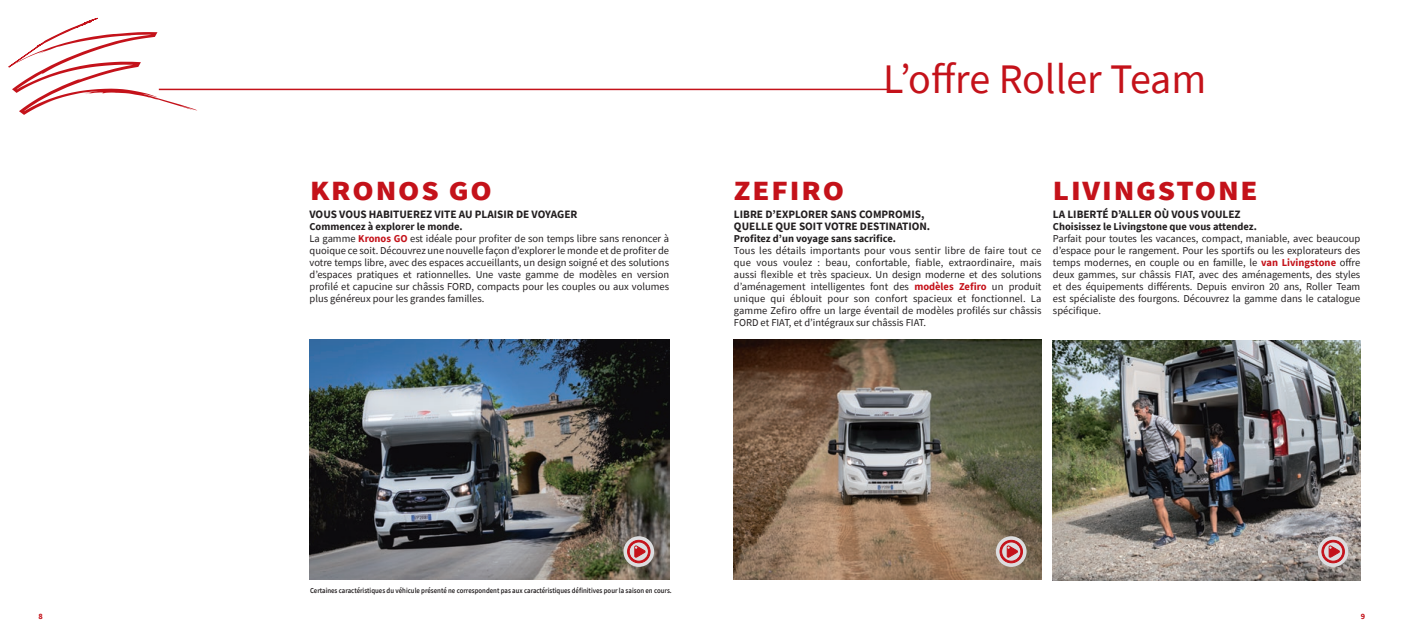
<style>
.page{position:relative;width:1404px;height:632px;background:#fff}
.page>*{position:absolute;margin:0;border:0;box-sizing:border-box;transform-origin:0 0}
.t1{font:42px "Source Sans Pro";color:#c4121a}
.t2{font:900 27.75px "Source Sans Pro";letter-spacing:.06em;color:#c4121a;scale:1.11 1}
.t3{font:700 11.25px "Source Sans Pro";color:#231f20}
.t4{font:10.5px/12px "Source Sans Pro";color:#231f20;text-align:justify}
.t5{font:700 10.5px "Source Sans Pro";color:#231f20}
.t6{font:700 8.25px "Source Sans Pro";color:#c4121a}
.t7{font:600 7.5px "Source Sans Pro";color:#231f20;scale:.9 1}
.s1{font-weight:700;color:#c4121a}
</style>
<div class="page">
<svg style="left:8px;top:17px;width:195px;height:98px"></svg>
<img style="left:1052px;top:340px;width:308px;height:240px">
<img style="left:309px;top:339px;width:360px;height:240px">
<img style="left:734px;top:339px;width:307px;height:240px">
<hr style="left:159px;top:89px;width:731px;height:1px;background:#c4121a">
<svg style="left:995px;top:536px;width:31px;height:30px"></svg>
<svg style="left:999px;top:539px;width:23px;height:24px"></svg>
<svg style="left:623px;top:536px;width:31px;height:30px"></svg>
<svg style="left:627px;top:539px;width:23px;height:24px"></svg>
<svg style="left:1317px;top:536px;width:31px;height:30px"></svg>
<svg style="left:1321px;top:539px;width:23px;height:24px"></svg>
<p class="t6" style="left:39px;top:610px;width:6px">8</p>
<p class="t1" style="left:883px;top:52px;width:324px">L’offre Roller Team</p>
<p class="t2" style="left:310px;top:171px;width:165px">KRONOS GO</p>
<p class="t2" style="left:734px;top:171px;width:101px">ZEFIRO</p>
<p class="t2" style="left:1052px;top:171px;width:186px">LIVINGSTONE</p>
<p class="t3" style="left:309px;top:206px;width:269px">VOUS VOUS HABITUEREZ VITE AU PLAISIR DE VOYAGER</p>
<p class="t5" style="left:309px;top:219px;width:155px">Commencez à explorer le monde.</p>
<p class="t4" style="left:309px;top:232px;width:361px">La gamme <span class="s1">Kronos GO</span> est idéale pour profiter de son temps libre sans renoncer à quoique ce soit. Découvrez une nouvelle façon d’explorer le monde et de profiter de votre temps libre, avec des espaces accueillants, un design soigné et des solutions d’espaces pratiques et rationnelles. Une vaste gamme de modèles en version profilé et capucine sur châssis FORD, compacts pour les couples ou aux volumes plus généreux pour les grandes familles.</p>
<p class="t3" style="left:734px;top:206px;width:192px">LIBRE D’EXPLORER SANS COMPROMIS,</p>
<p class="t3" style="left:734px;top:218px;width:198px">QUELLE QUE SOIT VOTRE DESTINATION.</p>
<p class="t5" style="left:734px;top:231px;width:164px">Profitez d’un voyage sans sacrifice.</p>
<p class="t4" style="left:734px;top:244px;width:309px">Tous les détails importants pour vous sentir libre de faire tout ce que vous voulez : beau, confortable, fiable, extraordinaire, mais aussi flexible et très spacieux. Un design moderne et des solutions d’aménagement intelligentes font des <span class="s1">modèles Zefiro</span> un produit unique qui éblouit pour son confort spacieux et fonctionnel. La gamme Zefiro offre un large éventail de modèles profilés sur châssis FORD et FIAT, et d’intégraux sur châssis FIAT.</p>
<p class="t3" style="left:1052px;top:206px;width:189px">LA LIBERTÉ D’ALLER OÙ VOUS VOULEZ</p>
<p class="t5" style="left:1052px;top:219px;width:205px">Choisissez le Livingstone que vous attendez.</p>
<p class="t4" style="left:1052px;top:232px;width:309px">Parfait pour toutes les vacances, compact, maniable, avec beaucoup d’espace pour le rangement. Pour les sportifs ou les explorateurs des temps modernes, en couple ou en famille, le <span class="s1">van Livingstone</span> offre deux gammes, sur châssis FIAT, avec des aménagements, des styles et des équipements différents. Depuis environ 20 ans, Roller Team est spécialiste des fourgons. Découvrez la gamme dans le catalogue spécifique.</p>
<p class="t7" style="left:310px;top:585px;width:403px">Certaines caractéristiques du véhicule présenté ne correspondent pas aux caractéristiques définitives pour la saison en cours.</p>
<p class="t6" style="left:1360px;top:610px;width:6px">9</p>
</div>
